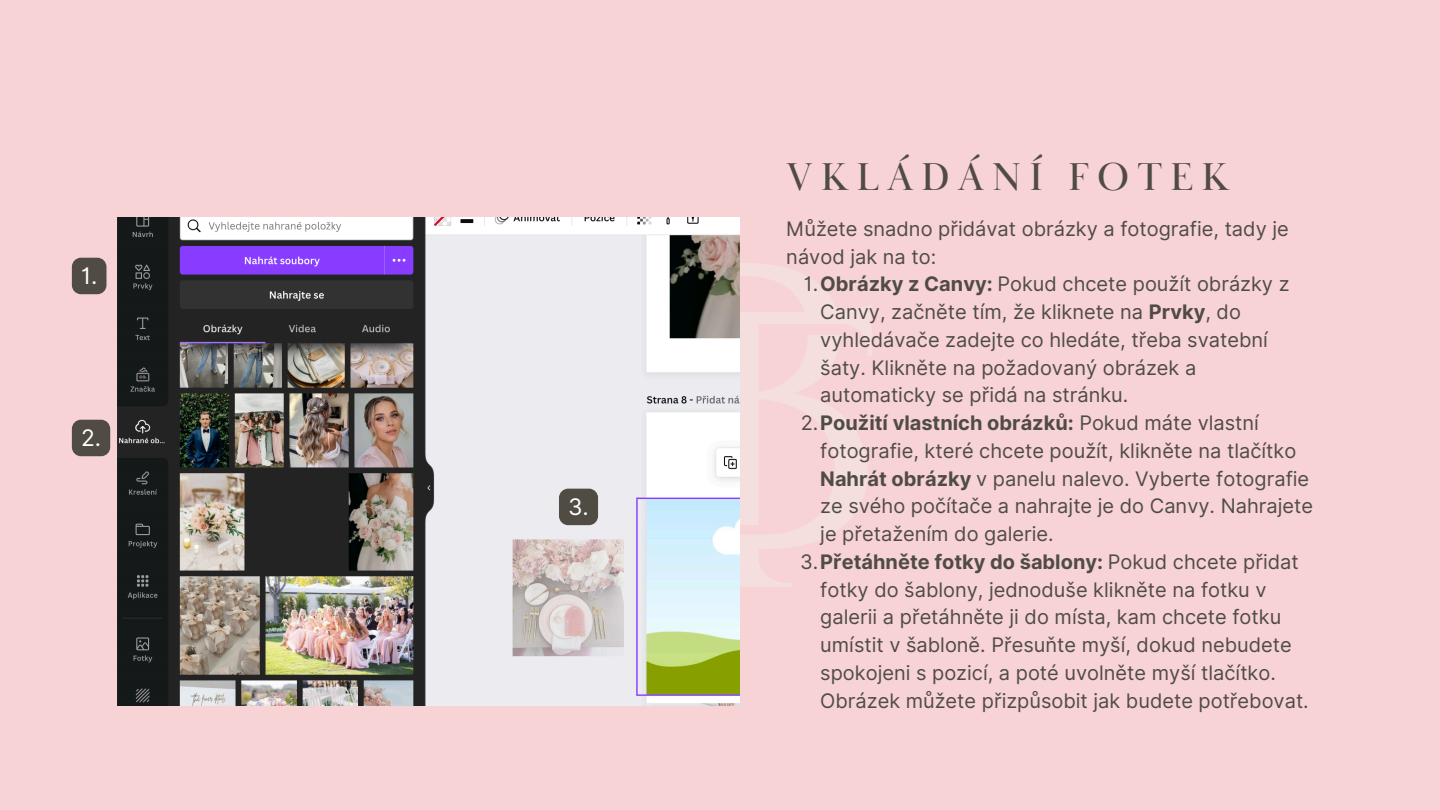
<style>
.page{position:relative;width:1440px;height:810px;background:#f7d3d6}
.page>*{position:absolute;margin:0;border:0;box-sizing:border-box;transform-origin:0 0}
.t1{font:40px "Baskerville Display PT";letter-spacing:.2em;color:#504c44}
.t2{font:22.8px "Inter";color:#fff}
.t3{font:20px/27.8px "Inter";color:#504c44}
.s1{font-weight:700}
</style>
<div class="page">
<svg style="left:739px;top:263px;width:132px;height:324px"></svg>
<img style="left:117px;top:218px;width:622px;height:487px">
<div style="left:72px;top:258px;width:34px;height:36px;background:#504c44;border-radius:9px"></div>
<div style="left:72px;top:420px;width:38px;height:36px;background:#504c44;border-radius:9px"></div>
<div style="left:559px;top:489px;width:39px;height:36px;background:#504c44;border-radius:9px"></div>
<p class="t2" style="left:81px;top:262px;width:18px">1.</p>
<p class="t2" style="left:81px;top:424px;width:22px">2.</p>
<p class="t2" style="left:568px;top:493px;width:22px">3.</p>
<h2 class="t1" style="left:786px;top:152px;width:444px">VKLÁDÁNÍ FOTEK</h2>
<h2 class="t3" style="left:786px;top:215px;width:504px">Můžete snadno přidávat obrázky a fotografie, tady je návod jak na to:</h2>
<h1 class="t3" style="left:820px;top:270px;width:471px;text-indent:-16px">1.<span class="s1">Obrázky z Canvy:</span> Pokud chcete použít obrázky z Canvy, začněte tím, že kliknete na <span class="s1">Prvky</span>, do vyhledávače zadejte co hledáte, třeba svatební šaty. Klikněte na požadovaný obrázek a automaticky se přidá na stránku.</h1>
<h2 class="t3" style="left:820px;top:409px;width:494px;text-indent:-20px">2.<span class="s1">Použití vlastních obrázků:</span> Pokud máte vlastní fotografie, které chcete použít, klikněte na tlačítko <span class="s1">Nahrát obrázky</span> v panelu nalevo. Vyberte fotografie ze svého počítače a nahrajte je do Canvy. Nahrajete je přetažením do galerie.</h2>
<p class="t3" style="left:820px;top:548px;width:490px;text-indent:-20px">3.<span class="s1">Přetáhněte fotky do šablony:</span> Pokud chcete přidat fotky do šablony, jednoduše klikněte na fotku v galerii a přetáhněte ji do místa, kam chcete fotku umístit v šabloně. Přesuňte myší, dokud nebudete spokojeni s pozicí, a poté uvolněte myší tlačítko.<br>Obrázek můžete přizpůsobit jak budete potřebovat.</p>
</div>
